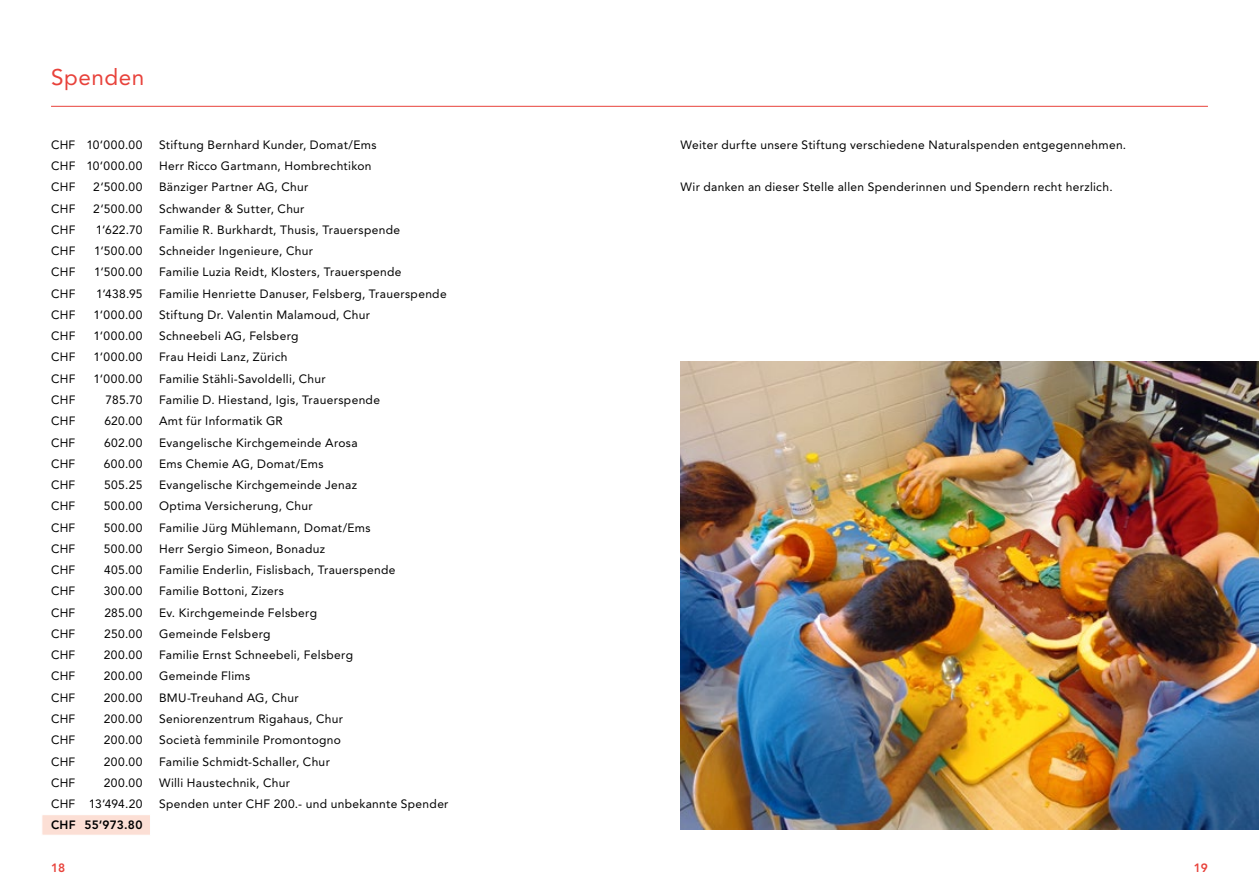
<style>
.page{position:relative;width:1259px;height:893px;background:#fff}
.page>*{position:absolute;margin:0;border:0;box-sizing:border-box;transform-origin:0 0}
.t1{font:22.5px "Avenir LT";letter-spacing:.025em;color:#e8423b}
.t2{font:12px "Avenir LT";letter-spacing:.025em;color:#000}
.t3{font:800 12px "Avenir LT";letter-spacing:.02em;color:#000}
.t4{font:800 12px "Avenir LT";color:#e8423b}
</style>
<div class="page">
<div style="left:41px;top:814px;width:110px;height:22px;background:#fcdfd5;border:1px solid #fff"></div>
<hr style="left:51px;top:106px;width:1157px;height:1px;background:#e8423b">
<img style="left:680px;top:361px;width:579px;height:468px">
<h1 class="t1" style="left:51px;top:64px;width:95px">Spenden</h1>
<p class="t2" style="left:51px;top:138px;width:93px">CHF 10‘000.00</p>
<p class="t2" style="left:159px;top:138px;width:219px">Stiftung Bernhard Kunder, Domat/Ems</p>
<p class="t2" style="left:51px;top:159px;width:93px">CHF 10‘000.00</p>
<p class="t2" style="left:159px;top:159px;width:214px">Herr Ricco Gartmann, Hombrechtikon</p>
<p class="t2" style="left:51px;top:180px;width:26px">CHF</p>
<p class="t2" style="left:93px;top:180px;width:51px">2‘500.00</p>
<p class="t2" style="left:159px;top:180px;width:151px">Bänziger Partner AG, Chur</p>
<p class="t2" style="left:51px;top:201px;width:26px">CHF</p>
<p class="t2" style="left:93px;top:201px;width:51px">2‘500.00</p>
<p class="t2" style="left:159px;top:201px;width:147px">Schwander &amp; Sutter, Chur</p>
<p class="t2" style="left:51px;top:223px;width:26px">CHF</p>
<p class="t2" style="left:96px;top:223px;width:48px">1‘622.70</p>
<p class="t2" style="left:159px;top:223px;width:243px">Familie R. Burkhardt, Thusis, Trauerspende</p>
<p class="t2" style="left:51px;top:244px;width:26px">CHF</p>
<p class="t2" style="left:94px;top:244px;width:50px">1‘500.00</p>
<p class="t2" style="left:159px;top:244px;width:155px">Schneider Ingenieure, Chur</p>
<p class="t2" style="left:51px;top:265px;width:26px">CHF</p>
<p class="t2" style="left:94px;top:265px;width:50px">1‘500.00</p>
<p class="t2" style="left:159px;top:265px;width:244px">Familie Luzia Reidt, Klosters, Trauerspende</p>
<p class="t2" style="left:51px;top:287px;width:26px">CHF</p>
<p class="t2" style="left:96px;top:287px;width:48px">1‘438.95</p>
<p class="t2" style="left:159px;top:287px;width:289px">Familie Henriette Danuser, Felsberg, Trauerspende</p>
<p class="t2" style="left:51px;top:308px;width:26px">CHF</p>
<p class="t2" style="left:94px;top:308px;width:50px">1‘000.00</p>
<p class="t2" style="left:159px;top:308px;width:212px">Stiftung Dr. Valentin Malamoud, Chur</p>
<p class="t2" style="left:51px;top:329px;width:26px">CHF</p>
<p class="t2" style="left:94px;top:329px;width:50px">1‘000.00</p>
<p class="t2" style="left:159px;top:329px;width:141px">Schneebeli AG, Felsberg</p>
<p class="t2" style="left:51px;top:350px;width:26px">CHF</p>
<p class="t2" style="left:94px;top:350px;width:50px">1‘000.00</p>
<p class="t2" style="left:159px;top:350px;width:130px">Frau Heidi Lanz, Zürich</p>
<p class="t2" style="left:51px;top:372px;width:26px">CHF</p>
<p class="t2" style="left:94px;top:372px;width:50px">1‘000.00</p>
<p class="t2" style="left:159px;top:372px;width:168px">Familie Stähli-Savoldelli, Chur</p>
<p class="t2" style="left:51px;top:393px;width:26px">CHF</p>
<p class="t2" style="left:106px;top:393px;width:38px">785.70</p>
<p class="t2" style="left:159px;top:393px;width:222px">Familie D. Hiestand, Igis, Trauerspende</p>
<p class="t2" style="left:51px;top:414px;width:26px">CHF</p>
<p class="t2" style="left:104px;top:414px;width:40px">620.00</p>
<p class="t2" style="left:159px;top:414px;width:125px">Amt für Informatik GR</p>
<p class="t2" style="left:51px;top:435px;width:26px">CHF</p>
<p class="t2" style="left:104px;top:435px;width:40px">602.00</p>
<p class="t2" style="left:159px;top:435px;width:200px">Evangelische Kirchgemeinde Arosa</p>
<p class="t2" style="left:51px;top:457px;width:26px">CHF</p>
<p class="t2" style="left:104px;top:457px;width:40px">600.00</p>
<p class="t2" style="left:159px;top:457px;width:166px">Ems Chemie AG, Domat/Ems</p>
<p class="t2" style="left:51px;top:478px;width:26px">CHF</p>
<p class="t2" style="left:104px;top:478px;width:40px">505.25</p>
<p class="t2" style="left:159px;top:478px;width:199px">Evangelische Kirchgemeinde Jenaz</p>
<p class="t2" style="left:51px;top:499px;width:26px">CHF</p>
<p class="t2" style="left:104px;top:499px;width:40px">500.00</p>
<p class="t2" style="left:159px;top:499px;width:155px">Optima Versicherung, Chur</p>
<p class="t2" style="left:51px;top:520px;width:26px">CHF</p>
<p class="t2" style="left:104px;top:520px;width:40px">500.00</p>
<p class="t2" style="left:159px;top:520px;width:213px">Familie Jürg Mühlemann, Domat/Ems</p>
<p class="t2" style="left:51px;top:542px;width:26px">CHF</p>
<p class="t2" style="left:104px;top:542px;width:40px">500.00</p>
<p class="t2" style="left:159px;top:542px;width:167px">Herr Sergio Simeon, Bonaduz</p>
<p class="t2" style="left:51px;top:563px;width:26px">CHF</p>
<p class="t2" style="left:104px;top:563px;width:40px">405.00</p>
<p class="t2" style="left:159px;top:563px;width:238px">Familie Enderlin, Fislisbach, Trauerspende</p>
<p class="t2" style="left:51px;top:584px;width:26px">CHF</p>
<p class="t2" style="left:104px;top:584px;width:40px">300.00</p>
<p class="t2" style="left:159px;top:584px;width:126px">Familie Bottoni, Zizers</p>
<p class="t2" style="left:51px;top:605px;width:26px">CHF</p>
<p class="t2" style="left:104px;top:605px;width:39px">285.00</p>
<p class="t2" style="left:159px;top:605px;width:160px">Ev. Kirchgemeinde Felsberg</p>
<p class="t2" style="left:51px;top:627px;width:26px">CHF</p>
<p class="t2" style="left:104px;top:627px;width:40px">250.00</p>
<p class="t2" style="left:159px;top:627px;width:113px">Gemeinde Felsberg</p>
<p class="t2" style="left:51px;top:648px;width:26px">CHF</p>
<p class="t2" style="left:104px;top:648px;width:40px">200.00</p>
<p class="t2" style="left:159px;top:648px;width:195px">Familie Ernst Schneebeli, Felsberg</p>
<p class="t2" style="left:51px;top:669px;width:26px">CHF</p>
<p class="t2" style="left:104px;top:669px;width:40px">200.00</p>
<p class="t2" style="left:159px;top:669px;width:93px">Gemeinde Flims</p>
<p class="t2" style="left:51px;top:691px;width:26px">CHF</p>
<p class="t2" style="left:104px;top:691px;width:40px">200.00</p>
<p class="t2" style="left:159px;top:691px;width:141px">BMU-Treuhand AG, Chur</p>
<p class="t2" style="left:51px;top:712px;width:26px">CHF</p>
<p class="t2" style="left:104px;top:712px;width:40px">200.00</p>
<p class="t2" style="left:159px;top:712px;width:185px">Seniorenzentrum Rigahaus, Chur</p>
<p class="t2" style="left:51px;top:733px;width:26px">CHF</p>
<p class="t2" style="left:104px;top:733px;width:40px">200.00</p>
<p class="t2" style="left:159px;top:733px;width:183px">Società femminile Promontogno</p>
<p class="t2" style="left:51px;top:754px;width:26px">CHF</p>
<p class="t2" style="left:104px;top:754px;width:40px">200.00</p>
<p class="t2" style="left:159px;top:754px;width:172px">Familie Schmidt-Schaller, Chur</p>
<p class="t2" style="left:51px;top:776px;width:26px">CHF</p>
<p class="t2" style="left:104px;top:776px;width:40px">200.00</p>
<p class="t2" style="left:159px;top:776px;width:132px">Willi Haustechnik, Chur</p>
<p class="t2" style="left:51px;top:797px;width:93px">CHF 13‘494.20</p>
<p class="t2" style="left:159px;top:797px;width:291px">Spenden unter CHF 200.- und unbekannte Spender</p>
<p class="t3" style="left:51px;top:818px;width:93px">CHF 55‘973.80</p>
<p class="t2" style="left:680px;top:138px;width:447px">Weiter durfte unsere Stiftung verschiedene Naturalspenden entgegennehmen.</p>
<p class="t2" style="left:680px;top:180px;width:434px">Wir danken an dieser Stelle allen Spenderinnen und Spendern recht herzlich.</p>
<p class="t4" style="left:51px;top:860px;width:16px">18</p>
<p class="t4" style="left:1193px;top:860px;width:16px">19</p>
</div>
